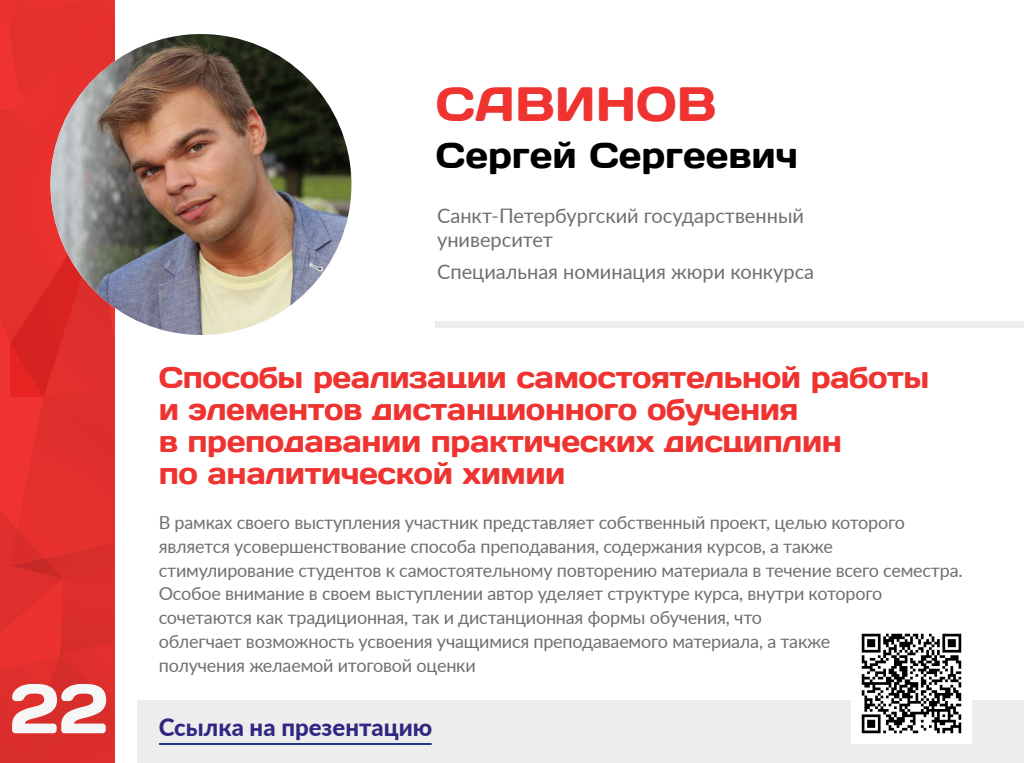
<style>
.page{position:relative;width:1024px;height:763px;background:#fff}
.page>*{position:absolute;margin:0;border:0;box-sizing:border-box;transform-origin:0 0}
.t1{font:70px "Days";color:#f6f6f6}
.t2{font:48px "Days";color:#ee3330}
.t3{font:36px "Days";color:#000}
.t4{font:30px/32px "Days";letter-spacing:-.015em;color:#ee3330}
.t5{font:800 24px "Lato";color:#302683}
.t6{font:20px/24px "Lato";color:#706f6f}
.t7{font:18px/24px "Lato";letter-spacing:-.01em;color:#706f6f}
</style>
<div class="page">
<div style="left:138px;top:700px;width:886px;height:63px;background:#ededed"></div>
<svg style="left:0;top:1px;width:115px;height:762px;background:#e12f2c"></svg>
<img style="left:50px;top:34px;width:301px;height:301px;border-radius:150px">
<div style="left:436px;top:321px;width:588px;height:7px;background:#ededed"></div>
<hr style="left:159px;top:743px;width:273px;height:2px;background:#27348b">
<img style="left:851px;top:633px;width:120px;height:110px">
<h1 class="t1" style="left:10px;top:659px;width:100px">22</h1>
<h2 class="t2" style="left:436px;top:71px;width:282px">САВИНОВ</h2>
<h3 class="t3" style="left:436px;top:130px;width:364px">Сергей Сергеевич</h3>
<p class="t6" style="left:437px;top:204px;width:368px">Санкт-Петербургский государственный университет</p>
<p class="t6" style="left:437px;top:260px;width:379px">Специальная номинация жюри конкурса</p>
<h3 class="t4" style="left:159px;top:359px;width:772px">Способы реализации самостоятельной работы и элементов дистанционного обучения<br>в преподавании практических дисциплин<br>по аналитической химии</h3>
<p class="t7" style="left:159px;top:510px;width:805px">В рамках своего выступления участник представляет собственный проект, целью которого является усовершенствование способа преподавания, содержания курсов, а также стимулирование студентов к самостоятельному повторению материала в течение всего семестра.<br>Особое внимание в своем выступлении автор уделяет структуре курса, внутри которого сочетаются как традиционная, так и дистанционная формы обучения, что<br>облегчает возможность усвоения учащимися преподаваемого материала, а также<br>получения желаемой итоговой оценки</p>
<h3 class="t5" style="left:159px;top:709px;width:275px">Ссылка на презентацию</h3>
</div>
